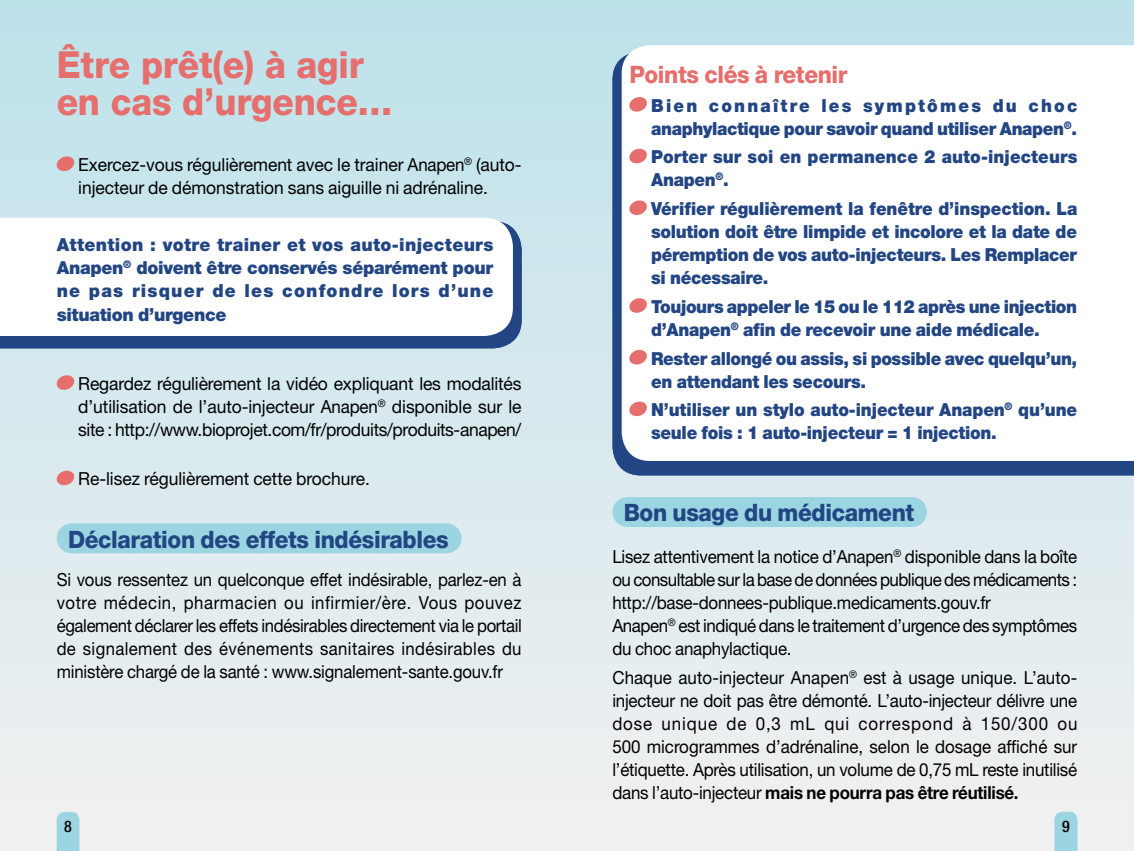
<style>
.page{position:relative;width:1134px;height:851px;background:#fff}
.page>*{position:absolute;margin:0;border:0;box-sizing:border-box;transform-origin:0 0}
.t1{font:800 37.4px/37.2px "Helvetica Neue LT Std";letter-spacing:-.005em;color:#e66e6c;scale:.94 1}
.t2{font:800 24px "Helvetica Neue LT Std";letter-spacing:-.015em;color:#224583;scale:.94 1}
.t3{font:800 24px "Helvetica Neue LT Std";letter-spacing:-.015em;color:#e66e6c;scale:.94 1}
.t4{font:18px/23px "Helvetica Neue LT Std";letter-spacing:-.015em;color:#000;scale:.94 1}
.t5{font:900 18px/23px "Helvetica Neue LT Std";letter-spacing:-.015em;color:#224583;scale:.94 1}
.t6{font:18px/23px "Helvetica Neue LT Std";letter-spacing:-.015em;color:#000}
.t7{font:18px/23px "Helvetica Neue LT Std";letter-spacing:-.015em;color:#000;text-align:justify;scale:.93 1}
.t8{font:900 18px/23px "Helvetica Neue LT Std";letter-spacing:-.015em;color:#224583;text-align:justify}
.t9{font:900 18px/23px "Helvetica Neue LT Std";letter-spacing:.005em;color:#224583;scale:.94 1}
.t10{font:500 condensed 16px "Helvetica Neue LT Std";color:#000}
.s1{font-weight:700}
</style>
<div class="page">
<div style="left:0;top:0;width:1134px;height:850px;background:linear-gradient(to bottom,#bde2eb,#f2f1f1)"></div>
<svg style="left:57px;top:811px;width:22px;height:39px"></svg>
<div style="left:0;top:221px;width:522px;height:127px;background:#224583"></div>
<svg style="left:0;top:218px;width:513px;height:118px"></svg>
<div style="left:72px;top:523px;width:374px;height:30px;background:#9bd5e1"></div>
<svg style="left:136px;top:523px;width:278px;height:1px"></svg>
<hr style="left:446px;top:523px;width:1px;height:30px;background:#9bd5e1">
<svg style="left:56px;top:155px;width:19px;height:17px"></svg>
<svg style="left:56px;top:374px;width:19px;height:17px"></svg>
<svg style="left:56px;top:469px;width:19px;height:17px"></svg>
<svg style="left:612px;top:51px;width:522px;height:424px;background:#2a4c88"></svg>
<svg style="left:622px;top:45px;width:512px;height:416px"></svg>
<svg style="left:1054px;top:811px;width:23px;height:39px"></svg>
<div style="left:627px;top:497px;width:284px;height:30px;background:#9bd5e1"></div>
<hr style="left:911px;top:497px;width:1px;height:30px;background:#9bd5e1">
<svg style="left:628px;top:96px;width:20px;height:17px"></svg>
<svg style="left:628px;top:148px;width:20px;height:16px"></svg>
<svg style="left:628px;top:199px;width:20px;height:17px"></svg>
<svg style="left:628px;top:297px;width:20px;height:17px"></svg>
<svg style="left:628px;top:349px;width:20px;height:16px"></svg>
<svg style="left:628px;top:400px;width:20px;height:17px"></svg>
<h1 class="t1" style="left:57px;top:46px;width:359px">Être prêt(e) à agir en cas d’urgence…</h1>
<p class="t6" style="left:78px;top:153px;width:445px">Exercez-vous régulièrement avec le trainer Anapen<sup>®</sup> (auto&shy;injecteur de démonstration sans aiguille ni adrénaline.</p>
<p class="t8" style="left:57px;top:233px;width:438px">Attention : votre trainer et vos auto-injecteurs Anapen<sup>®</sup> doivent être conservés séparément pour ne pas risquer de les confondre lors d’une situation d’urgence</p>
<p class="t6" style="left:78px;top:371px;width:445px;text-align:justify">Regardez régulièrement la vidéo expliquant les modalités d’utilisation de l’auto-injecteur Anapen<sup>®</sup> disponible sur le site : http://www.bioprojet.com/fr/produits/produits-anapen/</p>
<p class="t6" style="left:78px;top:467px;width:293px">Re-lisez régulièrement cette brochure.</p>
<h2 class="t2" style="left:68px;top:524px;width:406px">Déclaration des effets indésirables</h2>
<p class="t7" style="left:57px;top:567px;width:502px">Si vous ressentez un quelconque effet indésirable, parlez-en à votre médecin, pharmacien ou infirmier/ère. Vous pouvez également déclarer les effets indésirables directement via le portail de signalement des événements sanitaires indésirables du ministère chargé de la santé : www.signalement-sante.gouv.fr</p>
<p class="t10" style="left:64px;top:816px;width:9px">8</p>
<h2 class="t3" style="left:629px;top:60px;width:234px">Points clés à retenir</h2>
<p class="t5" style="left:651px;top:94px;width:455px">Bien connaître les symptômes du choc anaphylactique pour savoir quand utiliser Anapen<sup>®</sup>.</p>
<p class="t9" style="left:651px;top:145px;width:455px">Porter sur soi en permanence 2 auto-injecteurs<br>Anapen<sup>®</sup>.</p>
<p class="t5" style="left:651px;top:197px;width:455px;text-align:justify">Vérifier régulièrement la fenêtre d’inspection. La solution doit être limpide et incolore et la date de péremption de vos auto-injecteurs. Les Remplacer si nécessaire.</p>
<p class="t5" style="left:651px;top:295px;width:455px">Toujours appeler le 15 ou le 112 après une injection d’Anapen<sup>®</sup> afin de recevoir une aide médicale.</p>
<p class="t5" style="left:651px;top:346px;width:455px">Rester allongé ou assis, si possible avec quelqu’un, en attendant les secours.</p>
<p class="t5" style="left:651px;top:398px;width:455px">N’utiliser un stylo auto-injecteur Anapen<sup>®</sup> qu’une seule fois : 1 auto-injecteur = 1 injection.</p>
<h2 class="t2" style="left:624px;top:498px;width:311px">Bon usage du médicament</h2>
<p class="t4" style="left:612px;top:544px;width:496px">Lisez attentivement la notice d’Anapen<sup>®</sup> disponible dans la boîte ou consultable sur la base de données publique des médicaments : http://base-donnees-publique.medicaments.gouv.fr<br>Anapen<sup>®</sup> est indiqué dans le traitement d’urgence des symptômes du choc anaphylactique.</p>
<p class="t4" style="left:612px;top:665px;width:496px;text-align:justify">Chaque auto-injecteur Anapen<sup>®</sup> est à usage unique. L’auto&shy;injecteur ne doit pas être démonté. L’auto-injecteur délivre une dose unique de 0,3 mL qui correspond à 150/300 ou 500 microgrammes d’adrénaline, selon le dosage affiché sur l’étiquette. Après utilisation, un volume de 0,75 mL reste inutilisé dans l’auto-injecteur <span class="s1">mais ne pourra pas être réutilisé.</span></p>
<p class="t10" style="left:1062px;top:816px;width:9px">9</p>
</div>
